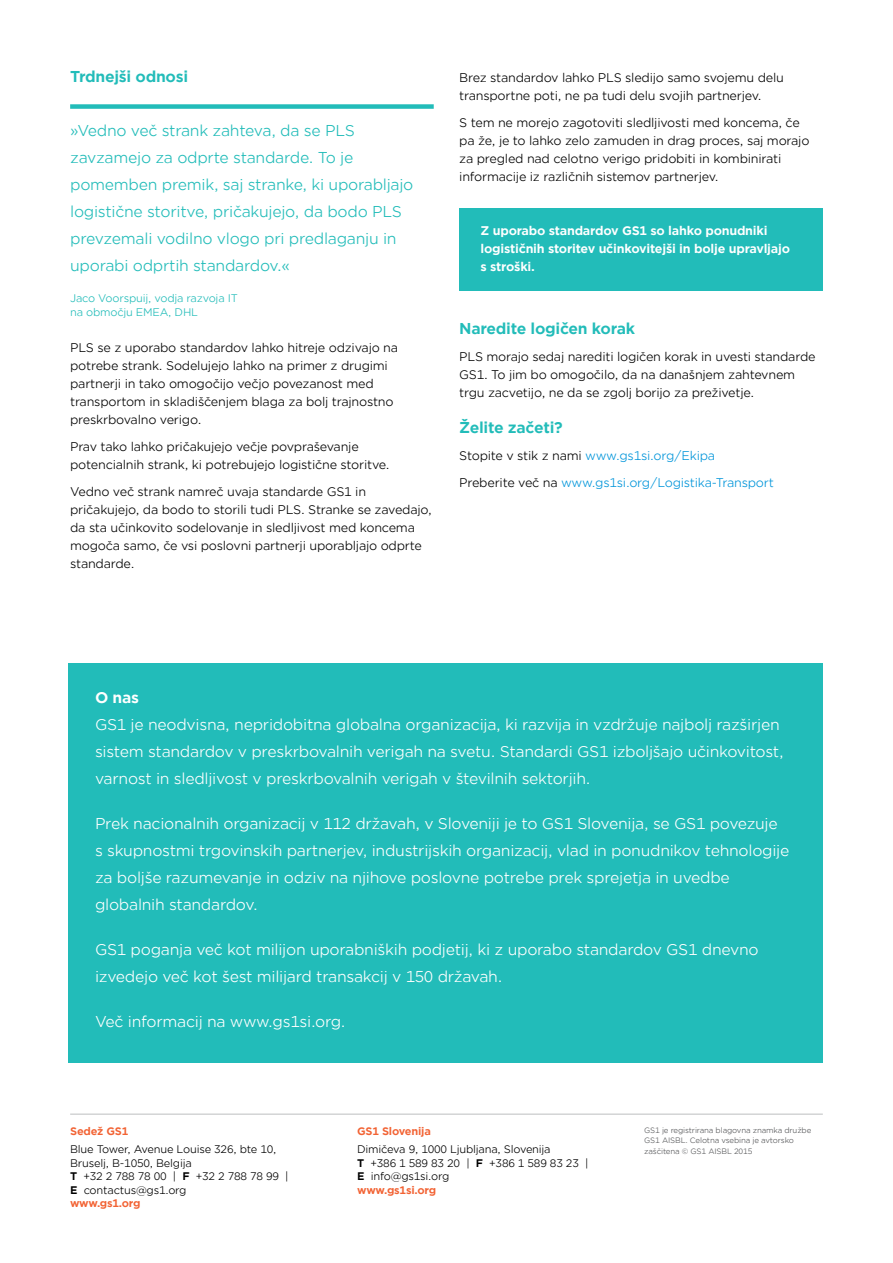
<style>
.page{position:relative;width:893px;height:1263px;background:#fff}
.page>*{position:absolute;margin:0;border:0;box-sizing:border-box;transform-origin:0 0}
.t1{font:15px/27px "Gotham Office";letter-spacing:-.02em;color:#fff}
.t2{font:15px/27px "Gotham Office";letter-spacing:-.02em;color:#22bcb9}
.t3{font:700 15px "Gotham Office";letter-spacing:-.02em;color:#22bcb9}
.t4{font:700 15px "Gotham Office";color:#fff}
.t5{font:12px/18px "Gotham Office";letter-spacing:-.02em;color:#000}
.t6{font:700 12px/18px "Gotham Office";letter-spacing:-.02em;color:#fff}
.t7{font:12px "Gotham Office";letter-spacing:-.02em;color:#0095da}
.t8{font:10.5px/13.5px "Gotham Office";letter-spacing:-.02em;color:#000}
.t9{font:10.5px/13.5px "Gotham Office";letter-spacing:-.02em;color:#22bcb9}
.t10{font:700 10.5px "Gotham Office";letter-spacing:-.02em;color:#f26334}
.t11{font:7.5px/10.5px "Gotham Office";letter-spacing:-.02em;color:#58595b}
.s1{color:#000}
.s2{font-weight:700}
.s3{font-weight:700;color:#f26334}
</style>
<div class="page">
<hr style="left:70px;top:1114px;width:753px;height:1px;background:#bcbec0">
<div style="left:68px;top:663px;width:755px;height:400px;background:#22bcb9"></div>
<div style="left:70px;top:104px;width:364px;height:5px;background:#22bcb9"></div>
<div style="left:459px;top:208px;width:364px;height:82px;background:#22bcb9"></div>
<p class="t3" style="left:70px;top:66px;width:120px">Trdnejši odnosi</p>
<p class="t2" style="left:70px;top:116px;width:345px">»Vedno več strank zahteva, da se PLS zavzamejo za odprte standarde. To je pomemben premik, saj stranke, ki uporabljajo logistične storitve, pričakujejo, da bodo PLS prevzemali vodilno vlogo pri predlaganju in uporabi odprtih standardov.«</p>
<p class="t9" style="left:70px;top:291px;width:169px">Jaco Voorspuij, vodja razvoja IT na območju EMEA, DHL</p>
<p class="t5" style="left:70px;top:338px;width:329px">PLS se z uporabo standardov lahko hitreje odzivajo na potrebe strank. Sodelujejo lahko na primer z drugimi partnerji in tako omogočijo večjo povezanost med transportom in skladiščenjem blaga za bolj trajnostno preskrbovalno verigo.</p>
<p class="t5" style="left:70px;top:437px;width:321px">Prav tako lahko pričakujejo večje povpraševanje potencialnih strank, ki potrebujejo logistične storitve.</p>
<p class="t5" style="left:70px;top:482px;width:363px">Vedno več strank namreč uvaja standarde GS1 in pričakujejo, da bodo to storili tudi PLS. Stranke se zavedajo, da sta učinkovito sodelovanje in sledljivost med koncema mogoča samo, če vsi poslovni partnerji uporabljajo odprte standarde.</p>
<p class="t5" style="left:459px;top:68px;width:326px">Brez standardov lahko PLS sledijo samo svojemu delu transportne poti, ne pa tudi delu svojih partnerjev.</p>
<p class="t5" style="left:459px;top:113px;width:352px">S tem ne morejo zagotoviti sledljivosti med koncema, če pa že, je to lahko zelo zamuden in drag proces, saj morajo za pregled nad celotno verigo pridobiti in kombinirati informacije iz različnih sistemov partnerjev.</p>
<p class="t6" style="left:480px;top:221px;width:311px">Z uporabo standardov GS1 so lahko ponudniki logističnih storitev učinkovitejši in bolje upravljajo s stroški.</p>
<p class="t3" style="left:459px;top:318px;width:177px">Naredite logičen korak</p>
<p class="t5" style="left:459px;top:347px;width:358px">PLS morajo sedaj narediti logičen korak in uvesti standarde<br>GS1. To jim bo omogočilo, da na današnjem zahtevnem trgu zacvetijo, ne da se zgolj borijo za preživetje.</p>
<p class="t3" style="left:459px;top:417px;width:105px">Želite začeti?</p>
<p class="t7" style="left:459px;top:447px;width:257px"><span class="s1">Stopite v stik z nami</span> www.gs1si.org/Ekipa</p>
<p class="t7" style="left:459px;top:474px;width:316px"><span class="s1">Preberite več na</span> www.gs1si.org/Logistika-Transport</p>
<p class="t4" style="left:95px;top:687px;width:46px">O nas</p>
<p class="t1" style="left:95px;top:710px;width:690px">GS1 je neodvisna, nepridobitna globalna organizacija, ki razvija in vzdržuje najbolj razširjen sistem standardov v preskrbovalnih verigah na svetu. Standardi GS1 izboljšajo učinkovitost, varnost in sledljivost v preskrbovalnih verigah v številnih sektorjih.</p>
<p class="t1" style="left:95px;top:809px;width:696px">Prek nacionalnih organizacij v 112 državah, v Sloveniji je to GS1 Slovenija, se GS1 povezuje s skupnostmi trgovinskih partnerjev, industrijskih organizacij, vlad in ponudnikov tehnologije za boljše razumevanje in odziv na njihove poslovne potrebe prek sprejetja in uvedbe globalnih standardov.</p>
<p class="t1" style="left:95px;top:935px;width:665px">GS1 poganja več kot milijon uporabniških podjetij, ki z uporabo standardov GS1 dnevno izvedejo več kot šest milijard transakcij v 150 državah.</p>
<p class="t1" style="left:95px;top:1007px;width:252px">Več informacij na www.gs1si.org.</p>
<p class="t10" style="left:70px;top:1124px;width:60px">Sedež GS1</p>
<p class="t8" style="left:70px;top:1142px;width:220px">Blue Tower, Avenue Louise 326, bte 10,<br>Bruselj, B-1050, Belgija<br><span class="s2">T</span> +32 2 788 78 00 | <span class="s2">F</span> +32 2 788 78 99 |<br><span class="s2">E</span> contactus@gs1.org<br><span class="s3">www.gs1.org</span></p>
<p class="t10" style="left:357px;top:1124px;width:75px">GS1 Slovenija</p>
<p class="t8" style="left:357px;top:1142px;width:233px">Dimičeva 9, 1000 Ljubljana, Slovenija<br><span class="s2">T</span> +386 1 589 83 20 | <span class="s2">F</span> +386 1 589 83 23 |<br><span class="s2">E</span> info@gs1si.org<br><span class="s3">www.gs1si.org</span></p>
<p class="t11" style="left:644px;top:1125px;width:169px">GS1 je registrirana blagovna znamka družbe<br>GS1 AISBL. Celotna vsebina je avtorsko zaščitena © GS1 AISBL 2015</p>
</div>
